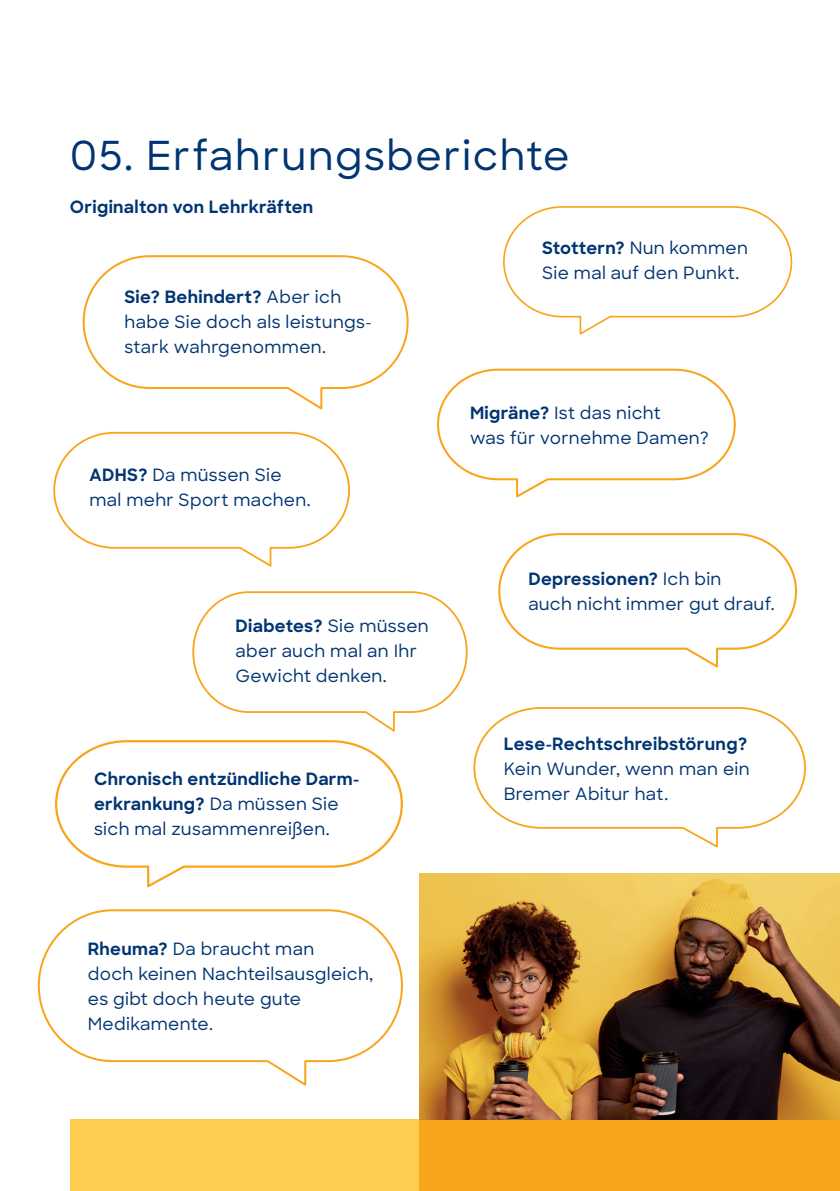
<style>
.page{position:relative;width:840px;height:1191px;background:#fff}
.page>*{position:absolute;margin:0;border:0;box-sizing:border-box;transform-origin:0 0}
.t1{font:500 40px "Sharp Sans";letter-spacing:.04em;color:#013472}
.t2{font:500 17px/25px "Sharp Sans";letter-spacing:.02em;color:#013472}
.t3{font:700 17px/25px "Sharp Sans";letter-spacing:.02em;color:#013472}
.s1{font-weight:700}
.s2{font-weight:500}
</style>
<div class="page">
<div style="left:70px;top:1119px;width:349px;height:72px;background:#fecc4e"></div>
<div style="left:419px;top:1119px;width:420px;height:72px;background:#f9a51b"></div>
<img style="left:419px;top:873px;width:420px;height:246px">
<div style="left:83px;top:255px;width:325px;height:134px;border:2px solid #f9a51b;border-radius:66px"></div>
<div style="left:192px;top:591px;width:275px;height:122px;border:2px solid #f9a51b;border-radius:58px"></div>
<svg style="left:473px;top:707px;width:333px;height:141px"></svg>
<svg style="left:53px;top:431px;width:297px;height:136px"></svg>
<div style="left:38px;top:909px;width:365px;height:153px;border:2px solid #f9a51b;border-radius:75px"></div>
<svg style="left:503px;top:206px;width:289px;height:129px"></svg>
<svg style="left:437px;top:368px;width:299px;height:130px"></svg>
<svg style="left:498px;top:533px;width:299px;height:135px"></svg>
<svg style="left:55px;top:740px;width:348px;height:148px"></svg>
<h1 class="t1" style="left:70px;top:126px;width:501px">05. Erfahrungsberichte</h1>
<p class="t3" style="left:70px;top:193px;width:245px">Originalton von Lehrkräften</p>
<p class="t2" style="left:124px;top:283px;width:248px"><span class="s1">Sie? Behindert?</span> Aber ich habe Sie doch als leistungs&shy;stark wahrgenommen.</p>
<p class="t2" style="left:89px;top:461px;width:222px"><span class="s1">ADHS?</span> Da müssen Sie mal mehr Sport machen.</p>
<p class="t2" style="left:235px;top:612px;width:195px"><span class="s1">Diabetes?</span> Sie müssen aber auch mal an Ihr<br>Gewicht denken.</p>
<p class="t3" style="left:94px;top:765px;width:267px">Chronisch entzündliche Darm&shy;erkrankung? <span class="s2">Da müssen Sie sich mal zusammenreißen.</span></p>
<p class="t2" style="left:88px;top:935px;width:287px"><span class="s1">Rheuma?</span> Da braucht man<br>doch keinen Nachteilsausgleich, es gibt doch heute gute<br>Medikamente.</p>
<p class="t2" style="left:542px;top:235px;width:207px"><span class="s1">Stottern?</span> Nun kommen<br>Sie mal auf den Punkt.</p>
<p class="t2" style="left:470px;top:399px;width:240px"><span class="s1">Migräne?</span> Ist das nicht<br>was für vornehme Damen?</p>
<p class="t2" style="left:528px;top:565px;width:247px"><span class="s1">Depressionen?</span> Ich bin<br>auch nicht immer gut drauf.</p>
<p class="t3" style="left:503px;top:731px;width:245px">Lese-Rechtschreibstörung?</p>
<p class="t2" style="left:503px;top:756px;width:247px">Kein Wunder, wenn man ein<br>Bremer Abitur hat.</p>
</div>
